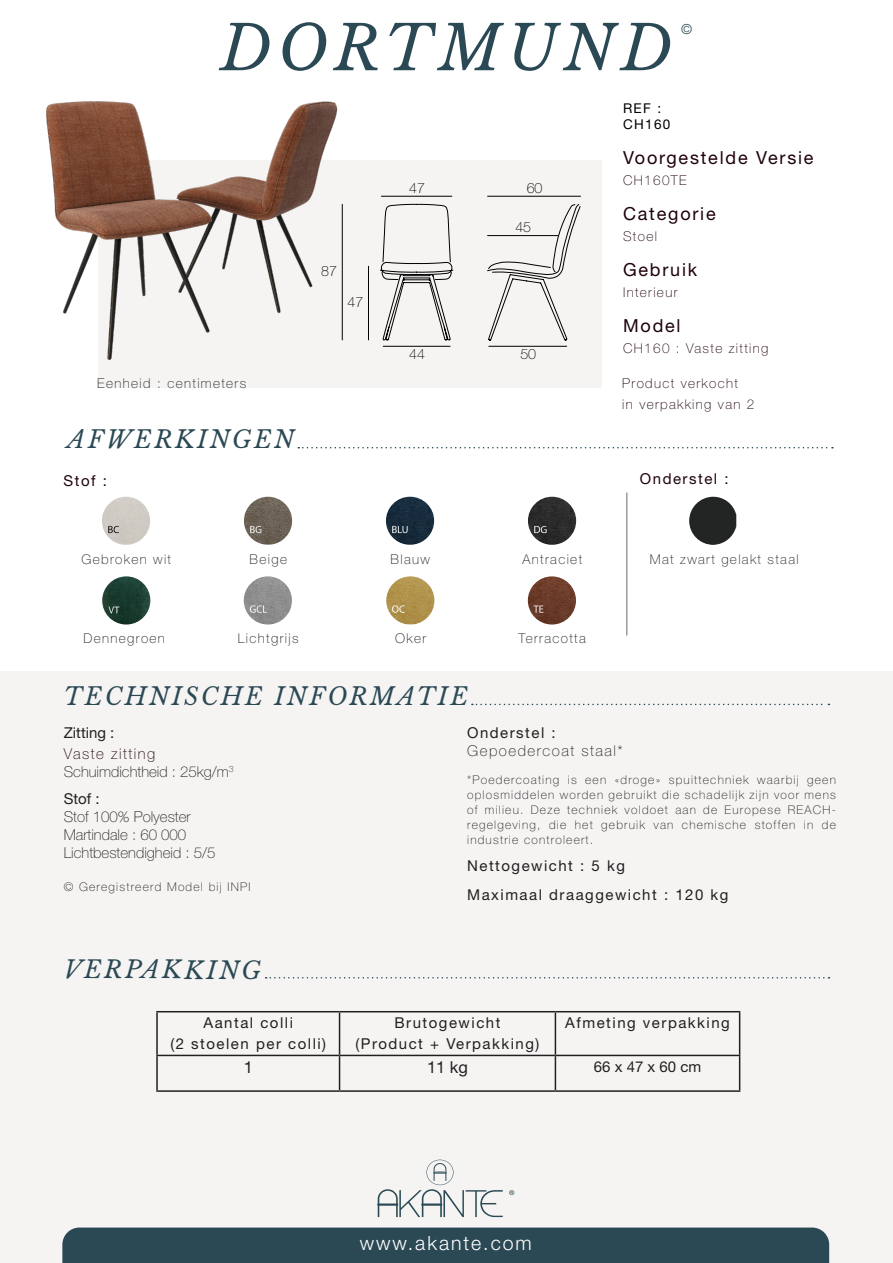
<style>
.page{position:relative;width:893px;height:1263px;background:#fff}
.page>*{position:absolute;margin:0;border:0;box-sizing:border-box;transform-origin:0 0}
.t1{font:italic 61.5px "Libre Baskerville";letter-spacing:.1em;color:#2b4954}
.t2{font:italic 24px "Libre Baskerville";letter-spacing:.1em;color:#2b4954}
.t3{font:300 19.5px "Helvetica Neue LT Std";letter-spacing:.1em;color:#fff}
.t4{font:18px "Helvetica Neue LT Std";letter-spacing:.1em;color:#1f0209}
.t5{font:16.5px "Helvetica Neue LT Std";color:#231f20}
.t6{font:15px "Helvetica Neue LT Std";letter-spacing:.1em;color:#231f20}
.t7{font:100 15px "Helvetica Neue LT Std";color:#231f20}
.t8{font:100 15px "Helvetica Neue LT Std";letter-spacing:.1em;color:#231f20}
.t9{font:15px "Helvetica Neue LT Std";letter-spacing:.1em;color:#1f0209}
.t10{font:100 15px "Helvetica Neue LT Std";letter-spacing:.1em;color:#1f0209}
.t11{font:15px "Helvetica Neue LT Std";color:#231f20}
.t12{font:100 14.25px "Helvetica Neue LT Std";color:#000}
.t13{font:300 13.95px "Helvetica Neue LT Std";color:#2b4954}
.t14{font:100 13.5px "Helvetica Neue LT Std";letter-spacing:.1em;color:#231f20}
.t15{font:100 13.5px "Helvetica Neue LT Std";letter-spacing:.1em;color:#1f0209}
.t16{font:13.5px "Helvetica Neue LT Std";letter-spacing:.1em;color:#000001}
.t17{font:100 12px/15px "Helvetica Neue LT Std";letter-spacing:.1em;color:#231f20;text-align:justify}
</style>
<div class="page">
<div style="left:0;top:672px;width:892px;height:591px;background:#f5f4f3"></div>
<div style="left:62px;top:1227px;width:767px;height:36px;background:#2b4954"></div>
<svg style="left:377px;top:1160px;width:126px;height:57px"></svg>
<svg style="left:509px;top:1190px;width:5px;height:5px"></svg>
<hr style="left:156px;top:1011px;width:184px;height:1px;background:#231f20">
<hr style="left:156px;top:1012px;width:2px;height:43px;background:#231f20">
<hr style="left:340px;top:1011px;width:215px;height:1px;background:#231f20">
<hr style="left:339px;top:1012px;width:1px;height:43px;background:#231f20">
<hr style="left:555px;top:1011px;width:185px;height:1px;background:#231f20">
<hr style="left:555px;top:1012px;width:1px;height:43px;background:#231f20">
<hr style="left:739px;top:1012px;width:1px;height:43px;background:#231f20">
<hr style="left:156px;top:1055px;width:184px;height:1px;background:#231f20">
<hr style="left:156px;top:1056px;width:2px;height:34px;background:#231f20">
<hr style="left:340px;top:1055px;width:215px;height:1px;background:#231f20">
<hr style="left:339px;top:1056px;width:1px;height:34px;background:#231f20">
<hr style="left:555px;top:1055px;width:185px;height:1px;background:#231f20">
<hr style="left:555px;top:1056px;width:1px;height:34px;background:#231f20">
<hr style="left:739px;top:1056px;width:1px;height:34px;background:#231f20">
<hr style="left:156px;top:1090px;width:184px;height:2px;background:#231f20">
<hr style="left:340px;top:1090px;width:215px;height:2px;background:#231f20">
<hr style="left:555px;top:1090px;width:185px;height:2px;background:#231f20">
<svg style="left:266px;top:977px;width:563px;height:1px"></svg>
<svg style="left:472px;top:704px;width:357px;height:1px"></svg>
<div style="left:98px;top:160px;width:504px;height:228px;background:#f5f4f3"></div>
<img style="left:46px;top:101px;width:297px;height:260px">
<hr style="left:342px;top:204px;width:1px;height:136px;background:#000">
<hr style="left:383px;top:346px;width:67px;height:1px;background:#000">
<hr style="left:489px;top:346px;width:78px;height:1px;background:#000">
<hr style="left:368px;top:266px;width:1px;height:74px;background:#000">
<svg style="left:380px;top:195px;width:201px;height:146px"></svg>
<hr style="left:626px;top:493px;width:1px;height:142px;background:#9a9c9d">
<img style="left:102px;top:576px;width:48px;height:48px;border-radius:24px">
<img style="left:244px;top:576px;width:48px;height:48px;border-radius:24px">
<img style="left:102px;top:497px;width:48px;height:48px">
<img style="left:244px;top:497px;width:48px;height:48px">
<img style="left:386px;top:497px;width:48px;height:48px">
<img style="left:689px;top:497px;width:47px;height:48px">
<img style="left:528px;top:497px;width:48px;height:48px">
<img style="left:386px;top:576px;width:48px;height:48px">
<img style="left:528px;top:576px;width:48px;height:48px;border-radius:24px">
<svg style="left:298px;top:447px;width:535px;height:1px"></svg>
<p class="t1" style="left:220px;top:11px;width:454px">DORTMUND</p>
<p class="t13" style="left:681px;top:21px;width:13px">©</p>
<p class="t12" style="left:321px;top:263px;width:17px">87</p>
<p class="t12" style="left:348px;top:294px;width:17px">47</p>
<p class="t14" style="left:97px;top:375px;width:150px">Eenheid : centimeters</p>
<p class="t2" style="left:67px;top:425px;width:229px">AFWERKINGEN</p>
<p class="t9" style="left:64px;top:471px;width:45px">Stof :</p>
<p class="t12" style="left:409px;top:180px;width:17px">47</p>
<p class="t12" style="left:409px;top:346px;width:17px">44</p>
<p class="t14" style="left:81px;top:551px;width:91px">Gebroken wit</p>
<p class="t14" style="left:250px;top:551px;width:39px">Beige</p>
<p class="t14" style="left:391px;top:551px;width:41px">Blauw</p>
<p class="t12" style="left:527px;top:180px;width:17px">60</p>
<p class="t12" style="left:515px;top:219px;width:17px">45</p>
<p class="t12" style="left:520px;top:346px;width:17px">50</p>
<p class="t16" style="left:623px;top:100px;width:40px">REF :</p>
<p class="t16" style="left:623px;top:117px;width:49px">CH160</p>
<p class="t4" style="left:623px;top:147px;width:192px">Voorgestelde Versie</p>
<p class="t15" style="left:623px;top:173px;width:65px">CH160TE</p>
<p class="t4" style="left:623px;top:203px;width:94px">Categorie</p>
<p class="t15" style="left:623px;top:229px;width:35px">Stoel</p>
<p class="t4" style="left:623px;top:259px;width:76px">Gebruik</p>
<p class="t15" style="left:623px;top:285px;width:56px">Interieur</p>
<p class="t4" style="left:623px;top:315px;width:59px">Model</p>
<p class="t15" style="left:623px;top:341px;width:147px">CH160 : Vaste zitting</p>
<p class="t15" style="left:622px;top:376px;width:117px">Product verkocht</p>
<p class="t15" style="left:622px;top:397px;width:134px">in verpakking van 2</p>
<p class="t9" style="left:640px;top:470px;width:90px">Onderstel :</p>
<p class="t14" style="left:523px;top:551px;width:61px">Antraciet</p>
<p class="t14" style="left:650px;top:551px;width:150px">Mat zwart gelakt staal</p>
<p class="t14" style="left:84px;top:631px;width:83px">Dennegroen</p>
<p class="t14" style="left:238px;top:631px;width:62px">Lichtgrijs</p>
<p class="t14" style="left:395px;top:631px;width:33px">Oker</p>
<p class="t14" style="left:519px;top:631px;width:69px">Terracotta</p>
<p class="t2" style="left:64px;top:682px;width:406px">TECHNISCHE INFORMATIE</p>
<p class="t11" style="left:64px;top:723px;width:52px">Zitting :</p>
<p class="t10" style="left:64px;top:745px;width:93px">Vaste zitting</p>
<p class="t7" style="left:64px;top:763px;width:171px">Schuimdichtheid : 25kg/m<sup>3</sup></p>
<p class="t6" style="left:64px;top:789px;width:37px">Stof :</p>
<p class="t7" style="left:64px;top:808px;width:128px">Stof 100% Polyester</p>
<p class="t7" style="left:64px;top:826px;width:124px">Martindale : 60 000</p>
<p class="t7" style="left:64px;top:844px;width:153px">Lichtbestendigheid : 5/5</p>
<p class="t17" style="left:64px;top:879px;width:188px">© Geregistreerd Model bij INPI</p>
<p class="t2" style="left:64px;top:955px;width:199px">VERPAKKING</p>
<p class="t6" style="left:203px;top:1014px;width:91px">Aantal colli</p>
<p class="t6" style="left:170px;top:1035px;width:157px">(2 stoelen per colli)</p>
<p class="t6" style="left:467px;top:723px;width:90px">Onderstel :</p>
<p class="t8" style="left:467px;top:742px;width:157px">Gepoedercoat staal*</p>
<p class="t17" style="left:467px;top:772px;width:370px">*Poedercoating is een «droge» spuittechniek waarbij geen oplosmiddelen worden gebruikt die schadelijk zijn voor mens of milieu. Deze techniek voldoet aan de Europese REACH&shy;regelgeving, die het gebruik van chemische stoffen in de industrie controleert.</p>
<p class="t6" style="left:467px;top:857px;width:159px">Nettogewicht : 5 kg</p>
<p class="t6" style="left:467px;top:886px;width:263px">Maximaal draaggewicht : 120 kg</p>
<p class="t6" style="left:394px;top:1014px;width:107px">Brutogewicht</p>
<p class="t6" style="left:356px;top:1035px;width:185px">(Product + Verpakking)</p>
<p class="t6" style="left:565px;top:1014px;width:166px">Afmeting verpakking</p>
<p class="t5" style="left:244px;top:1057px;width:11px">1</p>
<p class="t5" style="left:427px;top:1057px;width:42px">11 kg</p>
<p class="t6" style="left:594px;top:1058px;width:109px">66 x 47 x 60 cm</p>
<p class="t3" style="left:360px;top:1231px;width:174px">www.akante.com</p>
</div>
